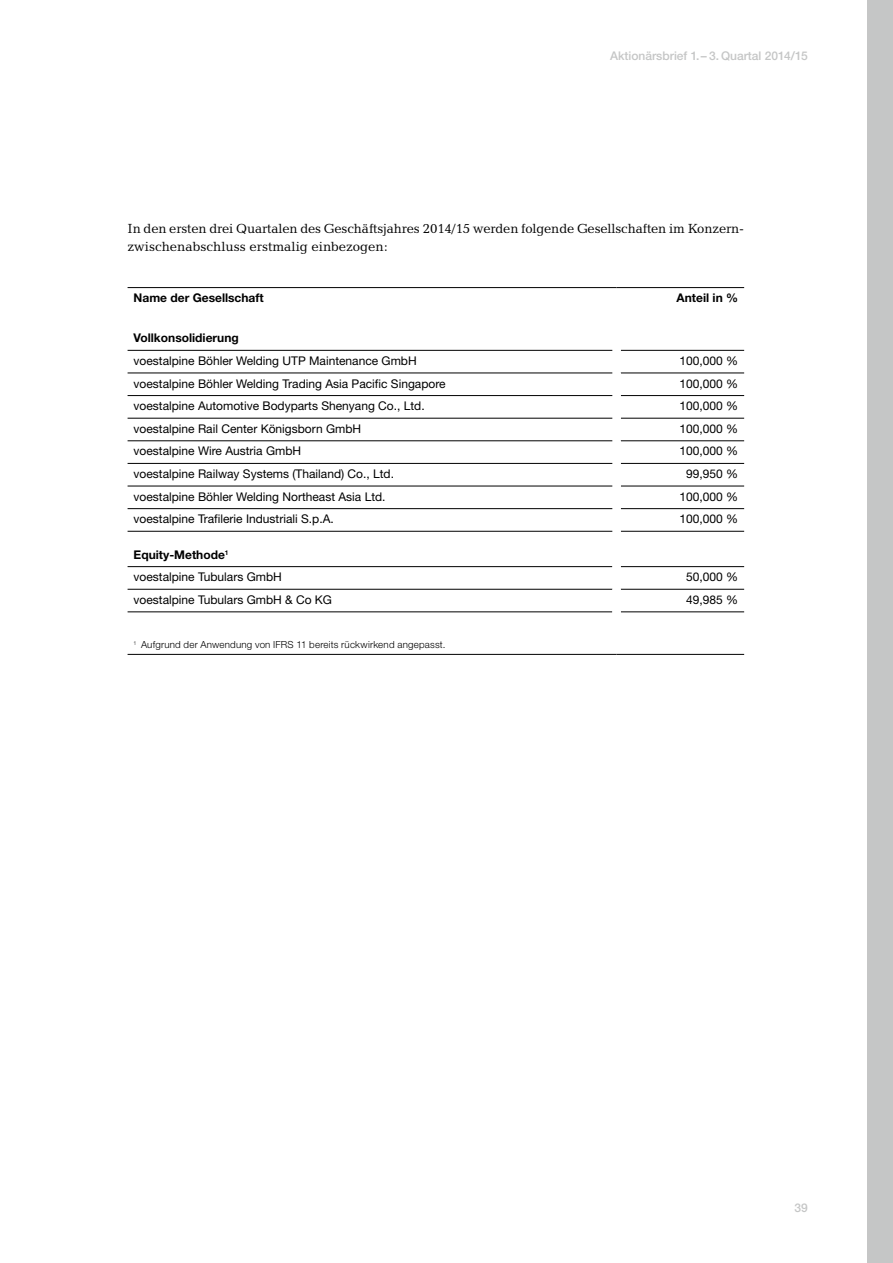
<style>
.page{position:relative;width:893px;height:1263px;background:#fff}
.page>*{position:absolute;margin:0;border:0;box-sizing:border-box;transform-origin:0 0}
.t1{font:13.5px/18px "Candida BT";letter-spacing:-.005em;color:#000}
.t2{font:12px/22.6px "Helvetica Neue LT Std";color:#000}
.t3{font:700 12px "Helvetica Neue LT Std";color:#000}
.t4{font:500 12px "Helvetica Neue LT Std";color:#c5c6c6}
.t5{font:300 9.75px "Helvetica Neue LT Std";letter-spacing:.02em;color:#000}
.s1{font-weight:700}
</style>
<div class="page">
<div style="left:867px;top:0;width:26px;height:1263px;background:#c5c6c6"></div>
<hr style="left:128px;top:287px;width:489px;height:1px;background:#000">
<hr style="left:617px;top:287px;width:127px;height:1px;background:#000">
<hr style="left:621px;top:350px;width:123px;height:1px;background:#000">
<hr style="left:621px;top:395px;width:123px;height:1px;background:#000">
<hr style="left:621px;top:418px;width:123px;height:1px;background:#000">
<hr style="left:621px;top:531px;width:123px;height:1px;background:#000">
<hr style="left:128px;top:566px;width:484px;height:1px;background:#000">
<hr style="left:621px;top:566px;width:123px;height:1px;background:#000">
<hr style="left:128px;top:612px;width:484px;height:1px;background:#000">
<hr style="left:621px;top:612px;width:123px;height:1px;background:#000">
<hr style="left:621px;top:373px;width:123px;height:1px;background:#000">
<hr style="left:621px;top:440px;width:123px;height:1px;background:#000">
<hr style="left:621px;top:463px;width:123px;height:1px;background:#000">
<hr style="left:621px;top:486px;width:123px;height:1px;background:#000">
<hr style="left:621px;top:508px;width:123px;height:1px;background:#000">
<hr style="left:128px;top:589px;width:484px;height:1px;background:#000">
<hr style="left:621px;top:589px;width:123px;height:1px;background:#000">
<hr style="left:128px;top:373px;width:484px;height:1px;background:#000">
<hr style="left:128px;top:440px;width:484px;height:1px;background:#000">
<hr style="left:128px;top:463px;width:484px;height:1px;background:#000">
<hr style="left:128px;top:486px;width:484px;height:1px;background:#000">
<hr style="left:128px;top:508px;width:484px;height:1px;background:#000">
<hr style="left:128px;top:654px;width:489px;height:1px;background:#000">
<hr style="left:617px;top:654px;width:127px;height:1px;background:#000">
<hr style="left:128px;top:350px;width:484px;height:1px;background:#000">
<hr style="left:128px;top:395px;width:484px;height:1px;background:#000">
<hr style="left:128px;top:418px;width:484px;height:1px;background:#000">
<hr style="left:128px;top:531px;width:484px;height:1px;background:#000">
<p class="t4" style="left:610px;top:48px;width:199px">Aktionärsbrief 1.– 3. Quartal 2014/15</p>
<p class="t1" style="left:128px;top:219px;width:616px">In den ersten drei Quartalen des Geschäftsjahres 2014/15 werden folgende Gesellschaften im Konzern&shy;zwischenabschluss erstmalig einbezogen:</p>
<p class="t3" style="left:134px;top:290px;width:132px">Name der Gesellschaft</p>
<p class="t3" style="left:677px;top:290px;width:63px">Anteil in %</p>
<p class="t3" style="left:134px;top:331px;width:107px">Vollkonsolidierung</p>
<p class="t2" style="left:134px;top:349px;width:285px">voestalpine Böhler Welding UTP Maintenance GmbH</p>
<p class="t2" style="left:679px;top:349px;width:60px">100,000 %</p>
<p class="t2" style="left:134px;top:372px;width:313px">voestalpine Böhler Welding Trading Asia Pacific Singapore</p>
<p class="t2" style="left:679px;top:372px;width:60px">100,000 %</p>
<p class="t2" style="left:134px;top:394px;width:293px">voestalpine Automotive Bodyparts Shenyang Co., Ltd.</p>
<p class="t2" style="left:679px;top:394px;width:60px">100,000 %</p>
<p class="t2" style="left:134px;top:417px;width:229px">voestalpine Rail Center Königsborn GmbH</p>
<p class="t2" style="left:679px;top:417px;width:60px">100,000 %</p>
<p class="t2" style="left:134px;top:440px;width:169px">voestalpine Wire Austria GmbH</p>
<p class="t2" style="left:679px;top:440px;width:60px">100,000 %</p>
<p class="t2" style="left:134px;top:462px;width:262px">voestalpine Railway Systems (Thailand) Co., Ltd.</p>
<p class="t2" style="left:686px;top:462px;width:54px">99,950 %</p>
<p class="t2" style="left:134px;top:485px;width:254px">voestalpine Böhler Welding Northeast Asia Ltd.</p>
<p class="t2" style="left:679px;top:485px;width:60px">100,000 %</p>
<p class="t2" style="left:134px;top:507px;width:202px">voestalpine Trafilerie Industriali S.p.A.</p>
<p class="t2" style="left:679px;top:507px;width:60px">100,000 %</p>
<p class="t2" style="left:134px;top:543px;width:150px"><span class="s1">Equity-Methode</span><sup>1 </sup>voestalpine Tubulars GmbH</p>
<p class="t2" style="left:686px;top:565px;width:54px">50,000 %</p>
<p class="t2" style="left:134px;top:588px;width:200px">voestalpine Tubulars GmbH &amp; Co KG</p>
<p class="t2" style="left:686px;top:588px;width:54px">49,985 %</p>
<p class="t5" style="left:134px;top:639px;width:313px"><sup>1</sup> Aufgrund der Anwendung von IFRS 11 bereits rückwirkend angepasst.</p>
<p class="t4" style="left:795px;top:1200px;width:15px">39</p>
</div>
